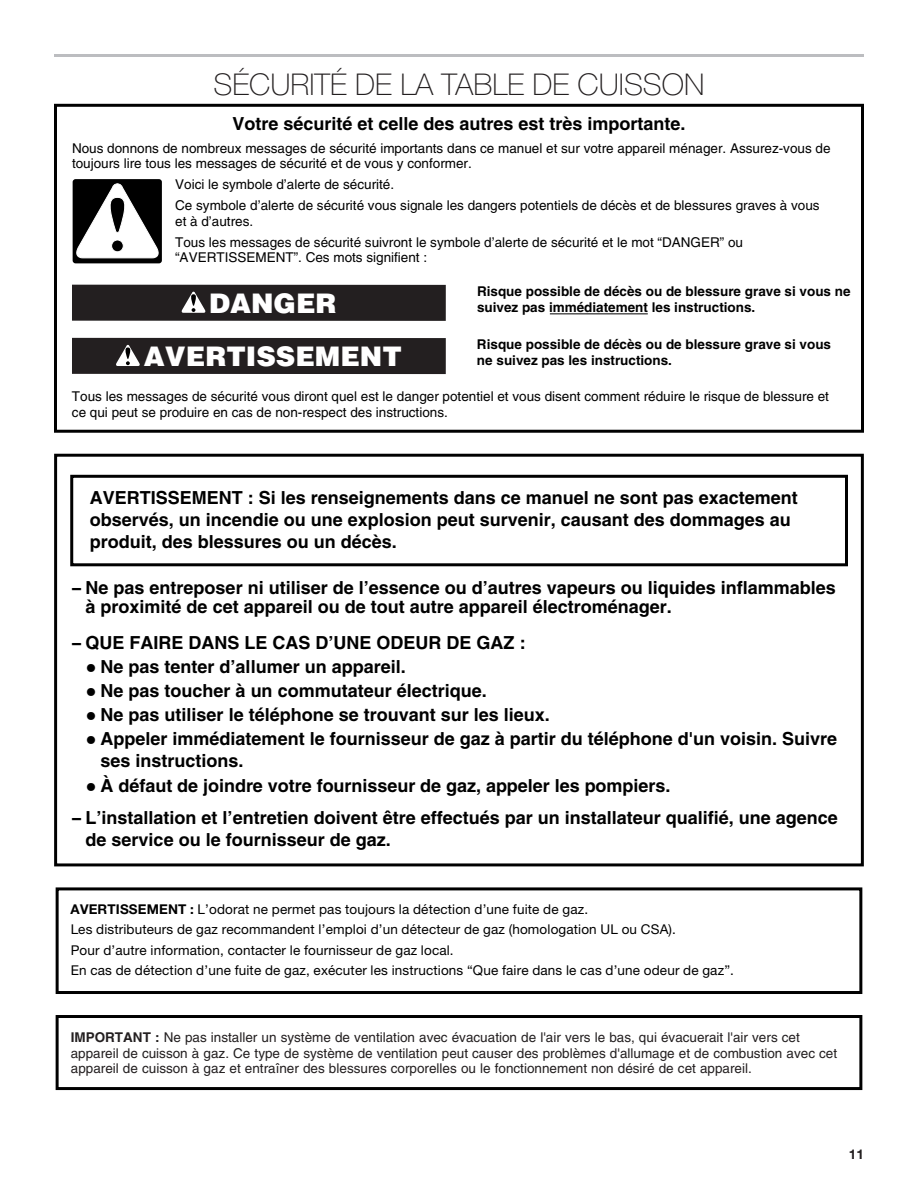
<style>
.page{position:relative;width:918px;height:1188px;background:#fff}
.page>*{position:absolute;margin:0;border:0;box-sizing:border-box;transform-origin:0 0}
.Heading_1{font:100 30px "Helvetica Neue";color:#231f20}
.t1{font:900 27px "Helvetica";color:#fff}
.t2{font:700 18px/21.8px "Helvetica";color:#000}
.t3{font:13.5px/15.8px "Helvetica";color:#000}
.t4{font:13.5px/15.8px "Helvetica";color:#231f20}
.t5{font:13.5px/20.2px "Helvetica Neue";letter-spacing:.01em;color:#000}
.t6{font:700 13.5px/15.8px "Helvetica";color:#000}
.t7{font:700 13.5px "Helvetica Neue";color:#231f20}
.s1{font-family:"Helvetica Neue"}
.s2{font-family:"Helvetica Neue";font-weight:400;font-size:22.5px}
.s3{font-weight:700}
</style>
<div class="page">
<hr style="left:54px;top:54px;width:810px;height:3px;background:#bcbdc0">
<hr style="left:550px;top:313px;width:98px;height:1px;background:#000">
<div style="left:54px;top:104px;width:810px;height:329px;border:3px solid #000"></div>
<svg style="left:74px;top:180px;width:87px;height:82px"></svg>
<div style="left:73px;top:179px;width:89px;height:84px;border:3px solid #000;border-radius:2px"></div>
<svg style="left:74px;top:184px;width:87px;height:74px"></svg>
<div style="left:72px;top:338px;width:374px;height:36px;background:#231f20"></div>
<div style="left:72px;top:285px;width:374px;height:36px;background:#231f20"></div>
<svg style="left:181px;top:292px;width:25px;height:21px"></svg>
<svg style="left:116px;top:345px;width:24px;height:21px"></svg>
<div style="left:54px;top:454px;width:810px;height:412px;border:3px solid #000"></div>
<div style="left:70px;top:475px;width:778px;height:91px;border:3px solid #000"></div>
<div style="left:56px;top:887px;width:806px;height:107px;border:3px solid #000"></div>
<div style="left:56px;top:1015px;width:806px;height:75px;border:3px solid #000"></div>
<h1 class="Heading_1" style="left:214px;top:67px;width:492px">SÉCURITÉ DE LA TABLE DE CUISSON</h1>
<p class="t2" style="left:232px;top:113px;width:455px">Votre sécurité et celle des autres est très importante.</p>
<p class="t3" style="left:72px;top:140px;width:760px">Nous donnons de nombreux messages de sécurité importants dans ce manuel et sur votre appareil ménager. Assurez-vous de toujours lire tous les messages de sécurité et de vous y conformer.</p>
<p class="t3" style="left:175px;top:174px;width:646px;line-height:21px">Voici le symbole d’alerte de sécurité.<br>Ce symbole d’alerte de sécurité vous signale les dangers potentiels de décès et de blessures graves à vous</p>
<p class="t3" style="left:175px;top:210px;width:569px;line-height:21px">et à d’autres.<br>Tous les messages de sécurité suivront le symbole d’alerte de sécurité et le mot “DANGER” ou</p>
<p class="t3" style="left:175px;top:250px;width:254px">“AVERTISSEMENT”. Ces mots signifient :</p>
<p class="t6" style="left:477px;top:283px;width:375px">Risque possible de décès ou de blessure grave si vous ne suivez pas immédiatement les instructions.</p>
<p class="t6" style="left:477px;top:336px;width:356px">Risque possible de décès ou de blessure grave si vous ne suivez pas les instructions.</p>
<p class="t3" style="left:72px;top:388px;width:759px">Tous les messages de sécurité vous diront quel est le danger potentiel et vous disent comment réduire le risque de blessure et ce qui peut se produire en cas de non-respect des instructions.</p>
<p class="t1" style="left:209px;top:285px;width:129px">DANGER</p>
<p class="t1" style="left:144px;top:339px;width:259px">AVERTISSEMENT</p>
<p class="t2" style="left:90px;top:487px;width:710px">AVERTISSEMENT : Si les renseignements dans ce manuel ne sont pas exactement observés, un incendie ou une explosion peut survenir, causant des dommages au produit, des blessures ou un décès.</p>
<p class="t2" style="left:86px;top:577px;width:752px;line-height:19.5px;text-indent:-14px"><span class="s1">–</span> Ne pas entreposer ni utiliser de l’essence ou d’autres vapeurs ou liquides inflammables à proximité de cet appareil ou de tout autre appareil électroménager.</p>
<p class="t2" style="left:72px;top:631px;width:455px"><span class="s1">–</span> QUE FAIRE DANS LE CAS D’UNE ODEUR DE GAZ :</p>
<p class="t2" style="left:86px;top:655px;width:322px"><span class="s2">•</span> Ne pas tenter d’allumer un appareil.</p>
<p class="t2" style="left:86px;top:679px;width:403px"><span class="s2">•</span> Ne pas toucher à un commutateur électrique.</p>
<p class="t2" style="left:86px;top:703px;width:466px"><span class="s2">•</span> Ne pas utiliser le téléphone se trouvant sur les lieux.</p>
<p class="t2" style="left:101px;top:728px;width:738px;text-indent:-15px"><span class="s2">•</span> Appeler immédiatement le fournisseur de gaz à partir du téléphone d'un voisin. Suivre ses instructions.</p>
<p class="t2" style="left:86px;top:774px;width:586px"><span class="s2">•</span> À défaut de joindre votre fournisseur de gaz, appeler les pompiers.</p>
<p class="t2" style="left:86px;top:807px;width:754px;text-indent:-14px"><span class="s1">–</span> L’installation et l’entretien doivent être effectués par un installateur qualifié, une agence de service ou le fournisseur de gaz.</p>
<p class="t5" style="left:71px;top:899px;width:665px"><span class="s3">AVERTISSEMENT :</span> L’odorat ne permet pas toujours la détection d’une fuite de gaz.<br>Les distributeurs de gaz recommandent l’emploi d’un détecteur de gaz (homologation UL ou CSA).<br>Pour d’autre information, contacter le fournisseur de gaz local.<br>En cas de détection d’une fuite de gaz, exécuter les instructions “Que faire dans le cas d’une odeur de gaz”.</p>
<p class="t4" style="left:71px;top:1029px;width:768px"><span class="s3">IMPORTANT :</span> Ne pas installer un système de ventilation avec évacuation de l'air vers le bas, qui évacuerait l'air vers cet appareil de cuisson à gaz. Ce type de système de ventilation peut causer des problèmes d'allumage et de combustion avec cet appareil de cuisson à gaz et entraîner des blessures corporelles ou le fonctionnement non désiré de cet appareil.</p>
<p class="t7" style="left:849px;top:1146px;width:17px">11</p>
</div>
